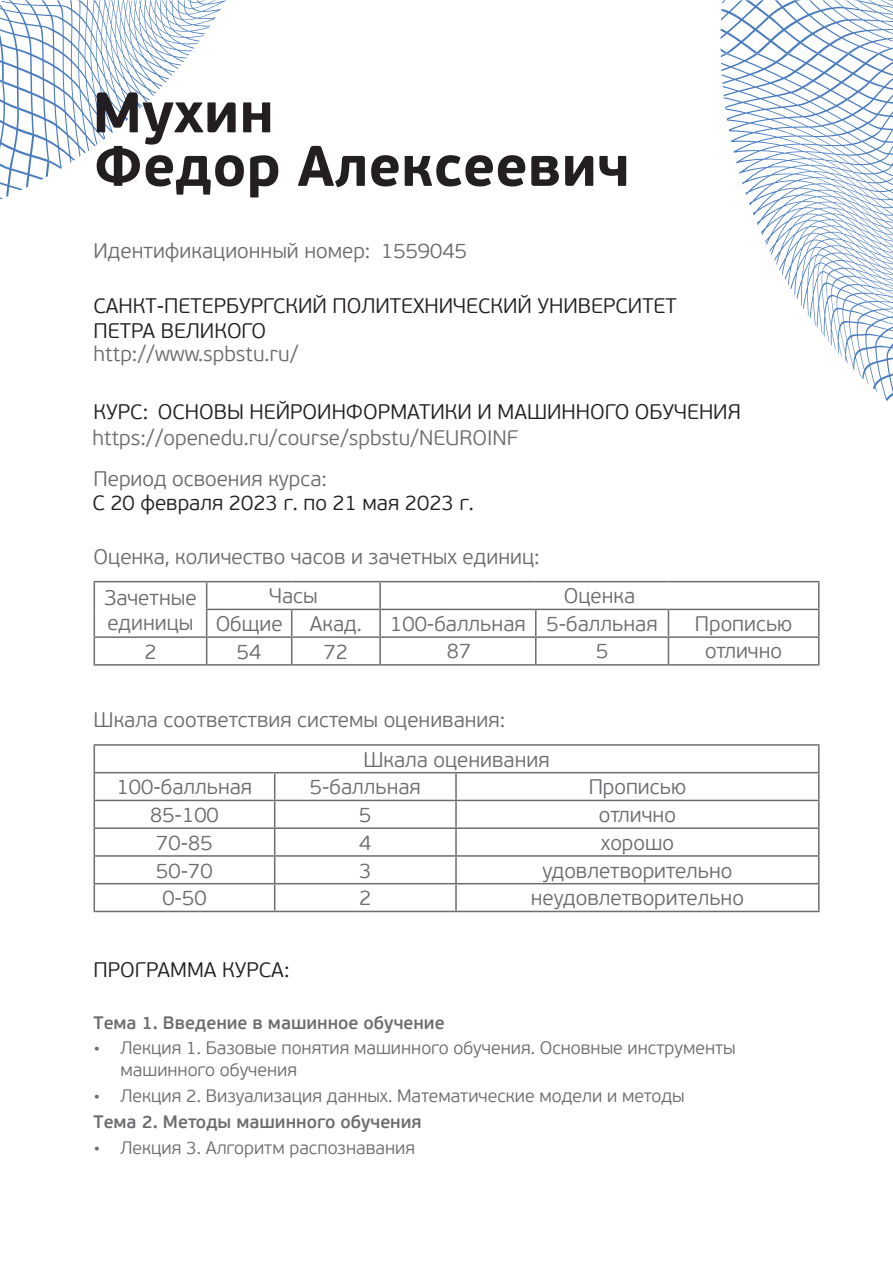
<style>
.page{position:relative;width:893px;height:1263px;background:#fff}
.page>*{position:absolute;margin:0;border:0;box-sizing:border-box;transform-origin:0 0}
.t1{font:700 57px "PF Beau Sans Pro";color:#231f20}
.t2{font:300 21px/25.2px "PF Beau Sans Pro";color:#6c6d70}
.t3{font:300 21px "PF Beau Sans Pro";color:#231f20}
.t4{font:300 18px/21.6px "PF Beau Sans Pro";color:#6c6d70}
.t5{font:600 18px "PF Beau Sans Pro";color:#6c6d70}
</style>
<div class="page">
<svg style="left:720px;top:0;width:173px;height:54px"></svg>
<svg style="left:720px;top:54px;width:173px;height:348px"></svg>
<svg style="left:0;top:0;width:226px;height:199px"></svg>
<hr style="left:94px;top:581px;width:113px;height:1px;background:#6c6d70">
<hr style="left:207px;top:581px;width:85px;height:1px;background:#6c6d70">
<hr style="left:292px;top:581px;width:88px;height:1px;background:#6c6d70">
<hr style="left:380px;top:581px;width:156px;height:1px;background:#6c6d70">
<hr style="left:379px;top:582px;width:2px;height:27px;background:#6c6d70">
<hr style="left:536px;top:581px;width:132px;height:1px;background:#6c6d70">
<hr style="left:668px;top:581px;width:151px;height:1px;background:#6c6d70">
<hr style="left:206px;top:609px;width:86px;height:1px;background:#6c6d70">
<hr style="left:292px;top:609px;width:88px;height:1px;background:#6c6d70">
<hr style="left:380px;top:609px;width:156px;height:1px;background:#6c6d70">
<hr style="left:379px;top:610px;width:2px;height:26px;background:#6c6d70">
<hr style="left:536px;top:609px;width:132px;height:1px;background:#6c6d70">
<hr style="left:668px;top:609px;width:151px;height:1px;background:#6c6d70">
<hr style="left:94px;top:636px;width:113px;height:2px;background:#6c6d70">
<svg style="left:94px;top:582px;width:1px;height:82px"></svg>
<hr style="left:207px;top:636px;width:85px;height:2px;background:#6c6d70">
<svg style="left:206px;top:582px;width:1px;height:82px"></svg>
<hr style="left:292px;top:636px;width:88px;height:2px;background:#6c6d70">
<svg style="left:291px;top:610px;width:1px;height:54px"></svg>
<hr style="left:380px;top:636px;width:156px;height:2px;background:#6c6d70">
<hr style="left:379px;top:638px;width:2px;height:26px;background:#6c6d70">
<hr style="left:536px;top:636px;width:132px;height:2px;background:#6c6d70">
<svg style="left:535px;top:610px;width:1px;height:54px"></svg>
<hr style="left:668px;top:636px;width:151px;height:2px;background:#6c6d70">
<svg style="left:668px;top:610px;width:1px;height:54px"></svg>
<svg style="left:818px;top:582px;width:1px;height:82px"></svg>
<hr style="left:94px;top:664px;width:113px;height:2px;background:#6c6d70">
<hr style="left:207px;top:664px;width:85px;height:2px;background:#6c6d70">
<hr style="left:292px;top:664px;width:88px;height:2px;background:#6c6d70">
<hr style="left:380px;top:664px;width:156px;height:2px;background:#6c6d70">
<hr style="left:536px;top:664px;width:132px;height:2px;background:#6c6d70">
<hr style="left:668px;top:664px;width:151px;height:2px;background:#6c6d70">
<hr style="left:94px;top:744px;width:181px;height:2px;background:#6c6d70">
<hr style="left:275px;top:744px;width:181px;height:2px;background:#6c6d70">
<hr style="left:456px;top:744px;width:363px;height:2px;background:#6c6d70">
<hr style="left:94px;top:772px;width:181px;height:1px;background:#6c6d70">
<hr style="left:275px;top:772px;width:181px;height:1px;background:#6c6d70">
<hr style="left:456px;top:772px;width:363px;height:1px;background:#6c6d70">
<hr style="left:455px;top:773px;width:2px;height:27px;background:#6c6d70">
<hr style="left:94px;top:800px;width:181px;height:1px;background:#6c6d70">
<hr style="left:275px;top:800px;width:181px;height:1px;background:#6c6d70">
<hr style="left:456px;top:800px;width:363px;height:1px;background:#6c6d70">
<hr style="left:455px;top:801px;width:2px;height:26px;background:#6c6d70">
<hr style="left:94px;top:827px;width:181px;height:2px;background:#6c6d70">
<hr style="left:275px;top:827px;width:181px;height:2px;background:#6c6d70">
<hr style="left:456px;top:827px;width:363px;height:2px;background:#6c6d70">
<hr style="left:455px;top:829px;width:2px;height:26px;background:#6c6d70">
<hr style="left:94px;top:855px;width:181px;height:2px;background:#6c6d70">
<hr style="left:275px;top:855px;width:181px;height:2px;background:#6c6d70">
<hr style="left:456px;top:855px;width:363px;height:2px;background:#6c6d70">
<hr style="left:455px;top:857px;width:2px;height:26px;background:#6c6d70">
<hr style="left:94px;top:883px;width:181px;height:1px;background:#6c6d70">
<svg style="left:94px;top:746px;width:1px;height:165px"></svg>
<hr style="left:275px;top:883px;width:181px;height:1px;background:#6c6d70">
<svg style="left:274px;top:773px;width:1px;height:138px"></svg>
<hr style="left:456px;top:883px;width:363px;height:1px;background:#6c6d70">
<hr style="left:455px;top:884px;width:2px;height:27px;background:#6c6d70">
<svg style="left:818px;top:746px;width:1px;height:165px"></svg>
<hr style="left:94px;top:911px;width:181px;height:1px;background:#6c6d70">
<hr style="left:275px;top:911px;width:181px;height:1px;background:#6c6d70">
<hr style="left:456px;top:911px;width:363px;height:1px;background:#6c6d70">
<p class="t1" style="left:92px;top:77px;width:183px">Мухин</p>
<p class="t1" style="left:94px;top:131px;width:538px">Федор Алексеевич</p>
<p class="t2" style="left:94px;top:238px;width:278px">Идентификационный номер:</p>
<p class="t3" style="left:94px;top:293px;width:585px">САНКТ-ПЕТЕРБУРГСКИЙ ПОЛИТЕХНИЧЕСКИЙ УНИВЕРСИТЕТ</p>
<p class="t3" style="left:94px;top:319px;width:174px">ПЕТРА ВЕЛИКОГО</p>
<p class="t2" style="left:94px;top:342px;width:206px">http://www.spbstu.ru/</p>
<p class="t3" style="left:94px;top:400px;width:56px">КУРС:</p>
<p class="t2" style="left:381px;top:238px;width:87px">1559045</p>
<p class="t3" style="left:158px;top:400px;width:584px">ОСНОВЫ НЕЙРОИНФОРМАТИКИ И МАШИННОГО ОБУЧЕНИЯ</p>
<p class="t2" style="left:92px;top:426px;width:427px">https://openedu.ru/course/spbstu/NEUROINF</p>
<p class="t2" style="left:94px;top:466px;width:235px">Период освоения курса:</p>
<p class="t3" style="left:92px;top:491px;width:383px">С 20 февраля 2023 г. по 21 мая 2023 г.</p>
<p class="t2" style="left:94px;top:545px;width:448px">Оценка, количество часов и зачетных единиц:</p>
<p class="t2" style="left:104px;top:585px;width:94px">Зачетные единицы</p>
<p class="t2" style="left:269px;top:584px;width:50px">Часы</p>
<p class="t2" style="left:564px;top:584px;width:73px">Оценка</p>
<p class="t2" style="left:216px;top:612px;width:69px">Общие</p>
<p class="t2" style="left:310px;top:612px;width:53px">Акад.</p>
<p class="t2" style="left:390px;top:612px;width:137px">100-балльная</p>
<p class="t2" style="left:547px;top:612px;width:113px">5-балльная</p>
<p class="t2" style="left:695px;top:612px;width:99px">Прописью</p>
<p class="t2" style="left:144px;top:639px;width:14px">2</p>
<p class="t2" style="left:237px;top:639px;width:26px">54</p>
<p class="t2" style="left:324px;top:639px;width:26px">72</p>
<p class="t2" style="left:447px;top:639px;width:26px">87</p>
<p class="t2" style="left:596px;top:639px;width:14px">5</p>
<p class="t2" style="left:705px;top:638px;width:79px">отлично</p>
<p class="t2" style="left:94px;top:707px;width:413px">Шкала соответствия системы оценивания:</p>
<p class="t2" style="left:363px;top:747px;width:188px">Шкала оценивания</p>
<p class="t2" style="left:117px;top:775px;width:137px">100-балльная</p>
<p class="t2" style="left:310px;top:775px;width:113px">5-балльная</p>
<p class="t2" style="left:589px;top:775px;width:99px">Прописью</p>
<p class="t2" style="left:150px;top:803px;width:70px">85-100</p>
<p class="t2" style="left:359px;top:803px;width:14px">5</p>
<p class="t2" style="left:599px;top:803px;width:79px">отлично</p>
<p class="t2" style="left:156px;top:830px;width:58px">70-85</p>
<p class="t2" style="left:359px;top:830px;width:14px">4</p>
<p class="t2" style="left:601px;top:830px;width:75px">хорошо</p>
<p class="t2" style="left:156px;top:858px;width:58px">50-70</p>
<p class="t2" style="left:359px;top:858px;width:14px">3</p>
<p class="t2" style="left:542px;top:858px;width:192px">удовлетворительно</p>
<p class="t2" style="left:162px;top:886px;width:46px">0-50</p>
<p class="t2" style="left:359px;top:886px;width:14px">2</p>
<p class="t2" style="left:531px;top:886px;width:215px">неудовлетворительно</p>
<p class="t3" style="left:94px;top:958px;width:197px">ПРОГРАММА КУРСА:</p>
<p class="t5" style="left:94px;top:1011px;width:353px">Тема 1. Введение в машинное обучение</p>
<p class="t4" style="left:121px;top:1038px;width:617px;text-indent:-27px">• Лекция 1. Базовые понятия машинного обучения. Основные инструменты машинного обучения</p>
<p class="t4" style="left:94px;top:1085px;width:593px">• Лекция 2. Визуализация данных. Математические модели и методы</p>
<p class="t5" style="left:94px;top:1111px;width:330px">Тема 2. Методы машинного обучения</p>
<p class="t4" style="left:94px;top:1137px;width:323px">• Лекция 3. Алгоритм распознавания</p>
</div>
